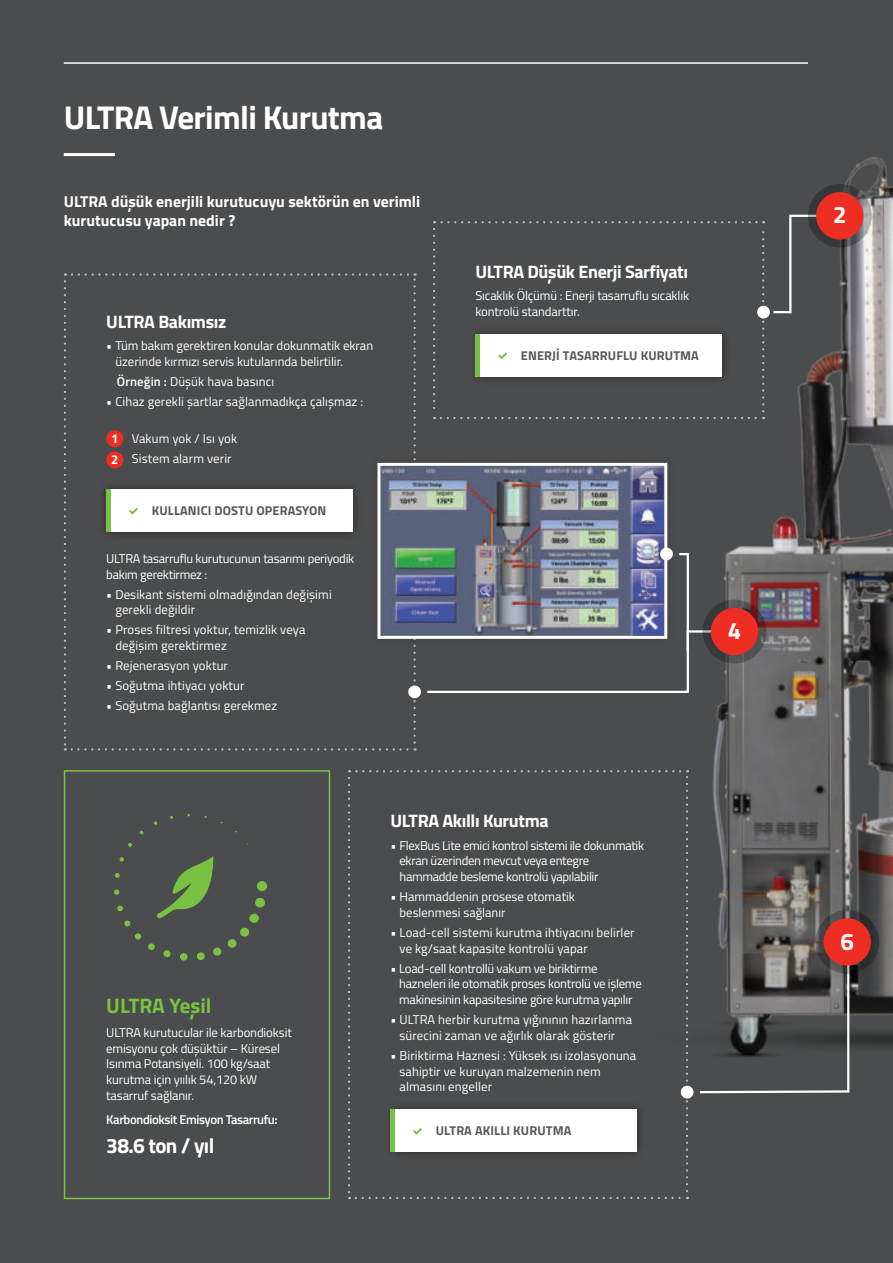
<style>
.page{position:relative;width:893px;height:1263px;background:#4b4c4d}
.page>*{position:absolute;margin:0;border:0;box-sizing:border-box;transform-origin:0 0}
.t1{font:700 33px "Titillium Web";letter-spacing:-.02em;color:#fff}
.t2{font:700 24px "Titillium Web";color:#fff}
.t3{font:700 21px "Titillium Web";letter-spacing:-.03em;color:#fff}
.t4{font:700 21px "Titillium Web";color:#79c142}
.t5{font:700 18px "Titillium Web";letter-spacing:-.02em;color:#fff}
.t6{font:700 15.75px/18.8px "Titillium Web";color:#fff}
.t7{font:12.75px/15.8px "Titillium Web";color:#fff}
.t8{font:12.75px/15.8px "Titillium Web";letter-spacing:-.02em;color:#fff}
.t9{font:12.75px/15.8px "Titillium Web";letter-spacing:-.025em;color:#fff}
.t10{font:700 12.75px "Titillium Web";letter-spacing:.01em;color:#57585a}
.t11{font:600 12.75px "Titillium Web";letter-spacing:-.03em;color:#fff}
.t12{font:700 12.75px/21.1px "Titillium Web";color:#fff}
.s1{font-weight:600}
</style>
<div class="page">
<img style="left:598px;top:157px;width:295px;height:942px">
<svg style="left:771px;top:214px;width:58px;height:100px"></svg>
<hr style="left:64px;top:153px;width:51px;height:3px;background:#fff">
<svg style="left:433px;top:229px;width:2px;height:190px"></svg>
<svg style="left:441px;top:417px;width:323px;height:2px"></svg>
<svg style="left:762px;top:221px;width:2px;height:190px"></svg>
<svg style="left:434px;top:221px;width:322px;height:2px"></svg>
<svg style="left:348px;top:778px;width:2px;height:421px"></svg>
<svg style="left:356px;top:1197px;width:332px;height:2px"></svg>
<svg style="left:686px;top:770px;width:2px;height:421px"></svg>
<svg style="left:349px;top:770px;width:331px;height:2px"></svg>
<div style="left:757px;top:306px;width:13px;height:12px;background:#fff;border-radius:50%"></div>
<div style="left:681px;top:1086px;width:12px;height:12px;background:#fff;border-radius:50%"></div>
<div style="left:408px;top:685px;width:13px;height:13px;background:#fff;border-radius:50%"></div>
<svg style="left:698px;top:958px;width:152px;height:136px"></svg>
<svg style="left:808px;top:184px;width:64px;height:64px"></svg>
<div style="left:816px;top:192px;width:47px;height:47px;background:#ee2e22;border-radius:50%"></div>
<svg style="left:703px;top:600px;width:63px;height:63px"></svg>
<div style="left:711px;top:608px;width:47px;height:47px;background:#ee2e22;border-radius:50%"></div>
<svg style="left:815px;top:910px;width:64px;height:64px"></svg>
<div style="left:824px;top:918px;width:47px;height:47px;background:#ee2e22;border-radius:50%"></div>
<hr style="left:64px;top:62px;width:744px;height:2px;background:#fff">
<div style="left:366px;top:453px;width:312px;height:196px;background:#494a4b"></div>
<img style="left:416px;top:462px;width:252px;height:177px">
<div style="left:660px;top:548px;width:13px;height:12px;background:#fff;border-radius:50%"></div>
<img style="left:425px;top:552px;width:322px;height:142px">
<div style="left:386px;top:1101px;width:260px;height:60px;background:#464647"></div>
<div style="left:395px;top:1110px;width:242px;height:42px;background:#fff"></div>
<svg style="left:413px;top:1128px;width:9px;height:6px"></svg>
<div style="left:390px;top:1110px;width:5px;height:42px;background:#79c142"></div>
<svg style="left:64px;top:273px;width:352px;height:477px"></svg>
<hr style="left:106px;top:489px;width:4px;height:43px;background:#79c142">
<div style="left:471px;top:326px;width:260px;height:60px;background:#464647"></div>
<div style="left:480px;top:334px;width:242px;height:43px;background:#fff"></div>
<svg style="left:498px;top:352px;width:9px;height:7px"></svg>
<div style="left:475px;top:334px;width:5px;height:43px;background:#79c142"></div>
<div style="left:64px;top:770px;width:266px;height:429px;border:2px solid #79c142"></div>
<div style="left:257px;top:881px;width:10px;height:10px;background:#79c142;border-radius:50%"></div>
<div style="left:255px;top:898px;width:10px;height:9px;background:#79c142;border-radius:50%"></div>
<div style="left:249px;top:914px;width:10px;height:9px;background:#79c142;border-radius:50%"></div>
<div style="left:240px;top:928px;width:9px;height:8px;background:#79c142;border-radius:50%"></div>
<div style="left:228px;top:939px;width:8px;height:9px;background:#79c142;border-radius:50%"></div>
<div style="left:213px;top:947px;width:8px;height:9px;background:#79c142;border-radius:50%"></div>
<div style="left:197px;top:952px;width:8px;height:8px;background:#79c142;border-radius:50%"></div>
<div style="left:180px;top:953px;width:8px;height:7px;background:#79c142;border-radius:50%"></div>
<div style="left:163px;top:950px;width:8px;height:7px;background:#79c142;border-radius:50%"></div>
<div style="left:148px;top:943px;width:7px;height:7px;background:#79c142;border-radius:50%"></div>
<div style="left:135px;top:933px;width:6px;height:7px;background:#79c142;border-radius:50%"></div>
<svg style="left:124px;top:920px;width:6px;height:6px"></svg>
<svg style="left:117px;top:906px;width:6px;height:5px"></svg>
<svg style="left:114px;top:889px;width:5px;height:6px"></svg>
<svg style="left:115px;top:873px;width:5px;height:5px"></svg>
<svg style="left:120px;top:857px;width:4px;height:4px"></svg>
<svg style="left:128px;top:843px;width:4px;height:4px"></svg>
<svg style="left:157px;top:856px;width:57px;height:63px"></svg>
<h1 class="t1" style="left:64px;top:99px;width:321px">ULTRA Verimli Kurutma</h1>
<p class="t6" style="left:64px;top:192px;width:358px">ULTRA düşük enerjili kurutucuyu sektörün en verimli kurutucusu yapan nedir ?</p>
<h3 class="t5" style="left:106px;top:308px;width:121px">ULTRA Bakımsız</h3>
<p class="t7" style="left:115px;top:337px;width:259px;text-indent:-9px">• Tüm bakım gerektiren konular dokunmatik ekran üzerinde kırmızı servis kutularında belirtilir.</p>
<p class="t7" style="left:117px;top:373px;width:159px"><span class="s1">Örneğin :</span> Düşük hava basıncı</p>
<p class="t7" style="left:106px;top:393px;width:258px">• Cihaz gerekli şartlar sağlanmadıkça çalışmaz :</p>
<p class="t7" style="left:132px;top:428px;width:107px;line-height:20px">Vakum yok / Isı yok<br>Sistem alarm verir</p>
<p class="t12" style="left:111px;top:428px;width:9px">1<br>2</p>
<p class="t10" style="left:152px;top:503px;width:176px">KULLANICI DOSTU OPERASYON</p>
<p class="t8" style="left:106px;top:550px;width:250px">ULTRA tasarruflu kurutucunun tasarımı periyodik bakım gerektirmez :</p>
<p class="t7" style="left:115px;top:585px;width:218px;text-indent:-9px">• Desikant sistemi olmadığından değişimi gerekli değildir</p>
<p class="t7" style="left:115px;top:621px;width:192px;text-indent:-9px">• Proses filtresi yoktur, temizlik veya değişim gerektirmez</p>
<p class="t7" style="left:106px;top:657px;width:123px">• Rejenerasyon yoktur</p>
<p class="t7" style="left:106px;top:677px;width:140px">• Soğutma ihtiyacı yoktur</p>
<p class="t7" style="left:106px;top:697px;width:172px">• Soğutma bağlantısı gerekmez</p>
<h3 class="t5" style="left:475px;top:257px;width:214px">ULTRA Düşük Enerji Sarfiyatı</h3>
<p class="t7" style="left:475px;top:287px;width:215px">Sıcaklık Ölçümü : Enerji tasarruflu sıcaklık kontrolü standarttır.</p>
<p class="t10" style="left:521px;top:346px;width:180px">ENERJİ TASARRUFLU KURUTMA</p>
<h2 class="t2" style="left:728px;top:618px;width:15px">4</h2>
<h3 class="t4" style="left:106px;top:989px;width:107px">ULTRA Yeşil</h3>
<p class="t7" style="left:106px;top:1024px;width:187px">ULTRA kurutucular ile karbondioksit emisyonu çok düşüktür – Küresel<br>Isınma Potansiyeli. 100 kg/saat kurutma için yıılık 54,120 kW tasarruf sağlanır.</p>
<p class="t11" style="left:106px;top:1110px;width:173px">Karbondioksit Emisyon Tasarrufu:</p>
<h3 class="t3" style="left:106px;top:1129px;width:110px">38.6 ton / yıl</h3>
<h3 class="t5" style="left:390px;top:807px;width:160px">ULTRA Akıllı Kurutma</h3>
<p class="t9" style="left:399px;top:837px;width:246px;text-indent:-9px">• FlexBus Lite emici kontrol sistemi ile dokunmatik ekran üzerinden mevcut veya entegre hammadde besleme kontrolü yapılabilir</p>
<p class="t7" style="left:399px;top:888px;width:177px;text-indent:-9px">• Hammaddenin prosese otomatik beslenmesi sağlanır</p>
<p class="t7" style="left:399px;top:924px;width:237px;text-indent:-9px">• Load-cell sistemi kurutma ihtiyacını belirler ve kg/saat kapasite kontrolü yapar</p>
<p class="t8" style="left:399px;top:960px;width:244px;text-indent:-9px">• Load-cell kontrollü vakum ve biriktirme hazneleri ile otomatik proses kontrolü ve işleme makinesinin kapasitesine göre kurutma yapılır</p>
<p class="t7" style="left:399px;top:1011px;width:234px;text-indent:-9px">• ULTRA herbir kurutma yığınının hazırlanma sürecini zaman ve ağırlık olarak gösterir</p>
<p class="t7" style="left:399px;top:1047px;width:238px;text-indent:-9px">• Biriktirma Haznesi : Yüksek ısı izolasyonuna sahiptir ve kuruyan malzemenin nem almasını engeller</p>
<p class="t10" style="left:436px;top:1123px;width:137px">ULTRA AKILLI KURUTMA</p>
<h2 class="t2" style="left:833px;top:202px;width:15px">2</h2>
<h2 class="t2" style="left:840px;top:928px;width:15px">6</h2>
</div>
